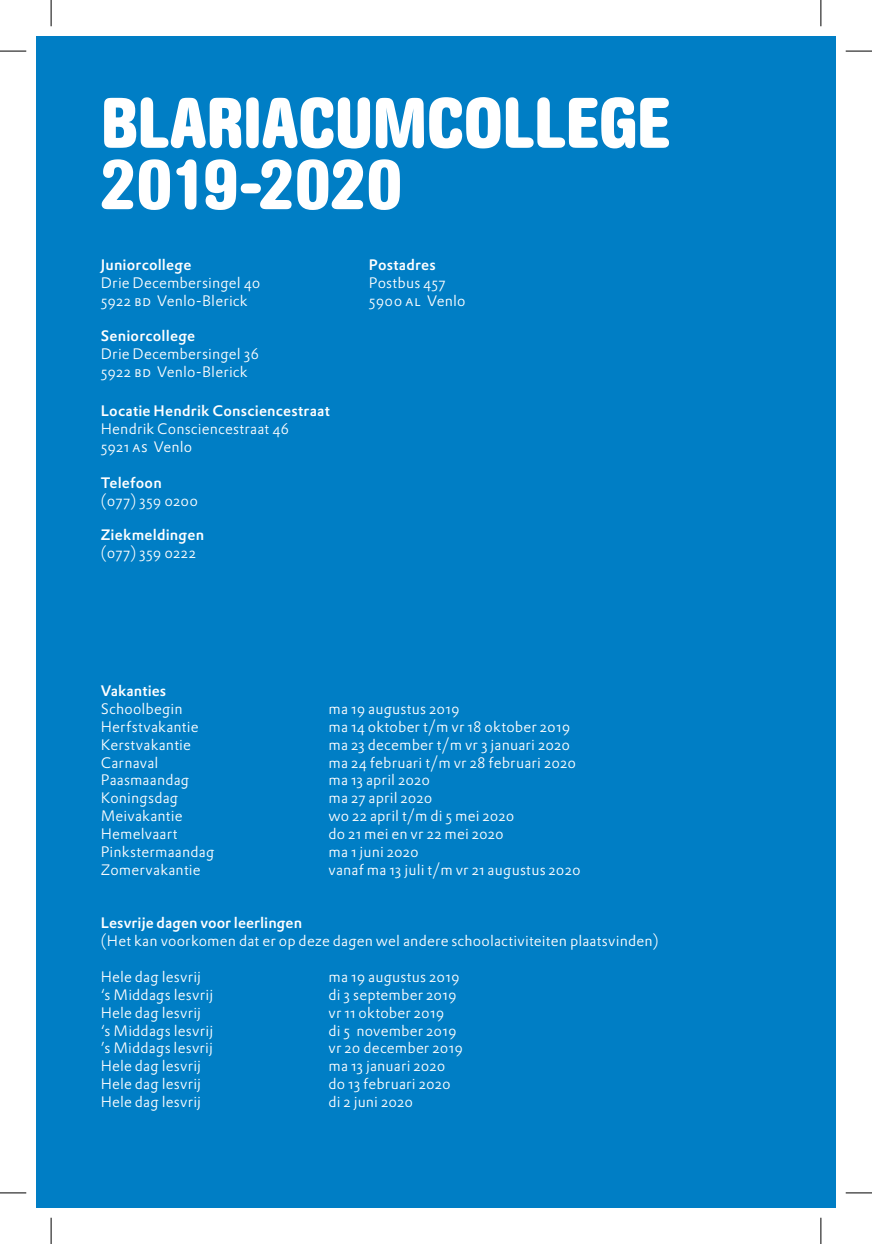
<style>
.page{position:relative;width:872px;height:1244px;background:#fff}
.page>*{position:absolute;margin:0;border:0;box-sizing:border-box;transform-origin:0 0}
.t1{font:700 condensed 70.7px/61.2px "AG Book Rounded";letter-spacing:-.005em;color:#fff}
.t2{font:14.88px/17.8px "DTL Prokyon ST Light";letter-spacing:.01em;color:#fff}
.t3{font:14.88px "DTL Prokyon ST Medium";letter-spacing:.01em;color:#fff}
.s1{font-family:"DTL Prokyon T Caps";font-weight:300}
</style>
<div class="page">
<div style="left:36px;top:36px;width:799px;height:1171px;background:#007ec5"></div>
<svg style="left:0;top:51px;width:26px;height:1px"></svg>
<svg style="left:845px;top:51px;width:26px;height:1px"></svg>
<svg style="left:0;top:1192px;width:26px;height:1px"></svg>
<svg style="left:845px;top:1192px;width:26px;height:1px"></svg>
<svg style="left:51px;top:0;width:1px;height:26px"></svg>
<svg style="left:51px;top:1217px;width:1px;height:26px"></svg>
<svg style="left:820px;top:0;width:1px;height:26px"></svg>
<svg style="left:820px;top:1217px;width:1px;height:26px"></svg>
<h1 class="t1" style="left:101px;top:93px;width:571px">BLARIACUMCOLLEGE<br>2019-2020</h1>
<p class="t3" style="left:101px;top:255px;width:92px">Juniorcollege</p>
<p class="t2" style="left:101px;top:273px;width:161px">Drie Decembersingel 40<br>5922 <span class="s1">bd</span> Venlo-Blerick</p>
<p class="t3" style="left:101px;top:326px;width:96px">Seniorcollege</p>
<p class="t2" style="left:101px;top:345px;width:160px">Drie Decembersingel 36<br>5922 <span class="s1">bd</span> Venlo-Blerick</p>
<p class="t3" style="left:101px;top:401px;width:230px">Locatie Hendrik Consciencestraat</p>
<p class="t2" style="left:101px;top:419px;width:190px">Hendrik Consciencestraat 46<br>5921 <span class="s1">as</span> Venlo</p>
<p class="t3" style="left:101px;top:472px;width:62px">Telefoon</p>
<p class="t2" style="left:101px;top:491px;width:99px">(077) 359 0200</p>
<p class="t3" style="left:101px;top:525px;width:105px">Ziekmeldingen</p>
<p class="t2" style="left:101px;top:543px;width:96px">(077) 359 0222</p>
<p class="t3" style="left:369px;top:255px;width:68px">Postadres</p>
<p class="t2" style="left:369px;top:273px;width:98px">Postbus 457<br>5900 <span class="s1">al</span> Venlo</p>
<p class="t3" style="left:101px;top:680px;width:67px">Vakanties</p>
<p class="t2" style="left:101px;top:699px;width:83px">Schoolbegin</p>
<p class="t2" style="left:328px;top:699px;width:133px">ma 19 augustus 2019</p>
<p class="t2" style="left:101px;top:717px;width:99px">Herfstvakantie</p>
<p class="t2" style="left:328px;top:717px;width:243px">ma 14 oktober t/m vr 18 oktober 2019</p>
<p class="t2" style="left:101px;top:735px;width:92px">Kerstvakantie</p>
<p class="t2" style="left:328px;top:735px;width:243px">ma 23 december t/m vr 3 januari 2020</p>
<p class="t2" style="left:101px;top:753px;width:59px">Carnaval</p>
<p class="t2" style="left:328px;top:753px;width:249px">ma 24 februari t/m vr 28 februari 2020</p>
<p class="t2" style="left:101px;top:770px;width:90px">Paasmaandag</p>
<p class="t2" style="left:328px;top:770px;width:103px">ma 13 april 2020</p>
<p class="t2" style="left:101px;top:788px;width:79px">Koningsdag</p>
<p class="t2" style="left:328px;top:788px;width:105px">ma 27 april 2020</p>
<p class="t2" style="left:101px;top:806px;width:83px">Meivakantie</p>
<p class="t2" style="left:328px;top:806px;width:187px">wo 22 april t/m di 5 mei 2020</p>
<p class="t2" style="left:101px;top:824px;width:78px">Hemelvaart</p>
<p class="t2" style="left:328px;top:824px;width:177px">do 21 mei en vr 22 mei 2020</p>
<p class="t2" style="left:101px;top:842px;width:115px">Pinkstermaandag</p>
<p class="t2" style="left:328px;top:842px;width:92px">ma 1 juni 2020</p>
<p class="t2" style="left:101px;top:860px;width:101px">Zomervakantie</p>
<p class="t2" style="left:328px;top:860px;width:253px">vanaf ma 13 juli t/m vr 21 augustus 2020</p>
<p class="t3" style="left:101px;top:913px;width:203px">Lesvrije dagen voor leerlingen</p>
<p class="t2" style="left:101px;top:931px;width:559px">(Het kan voorkomen dat er op deze dagen wel andere schoolactiviteiten plaatsvinden)</p>
<p class="t2" style="left:101px;top:967px;width:102px">Hele dag lesvrij</p>
<p class="t2" style="left:328px;top:967px;width:133px">ma 19 augustus 2019</p>
<p class="t2" style="left:101px;top:985px;width:114px">‘s Middags lesvrij</p>
<p class="t2" style="left:328px;top:985px;width:130px">di 3 september 2019</p>
<p class="t2" style="left:101px;top:1002px;width:102px">Hele dag lesvrij</p>
<p class="t2" style="left:328px;top:1002px;width:117px">vr 11 oktober 2019</p>
<p class="t2" style="left:101px;top:1020px;width:114px">‘s Middags lesvrij</p>
<p class="t2" style="left:328px;top:1020px;width:130px">di 5 november 2019</p>
<p class="t2" style="left:101px;top:1038px;width:114px">’s Middags lesvrij</p>
<p class="t2" style="left:328px;top:1038px;width:136px">vr 20 december 2019</p>
<p class="t2" style="left:101px;top:1056px;width:102px">Hele dag lesvrij</p>
<p class="t2" style="left:328px;top:1056px;width:118px">ma 13 januari 2020</p>
<p class="t2" style="left:101px;top:1074px;width:102px">Hele dag lesvrij</p>
<p class="t2" style="left:328px;top:1074px;width:124px">do 13 februari 2020</p>
<p class="t2" style="left:101px;top:1092px;width:102px">Hele dag lesvrij</p>
<p class="t2" style="left:328px;top:1092px;width:86px">di 2 juni 2020</p>
</div>
